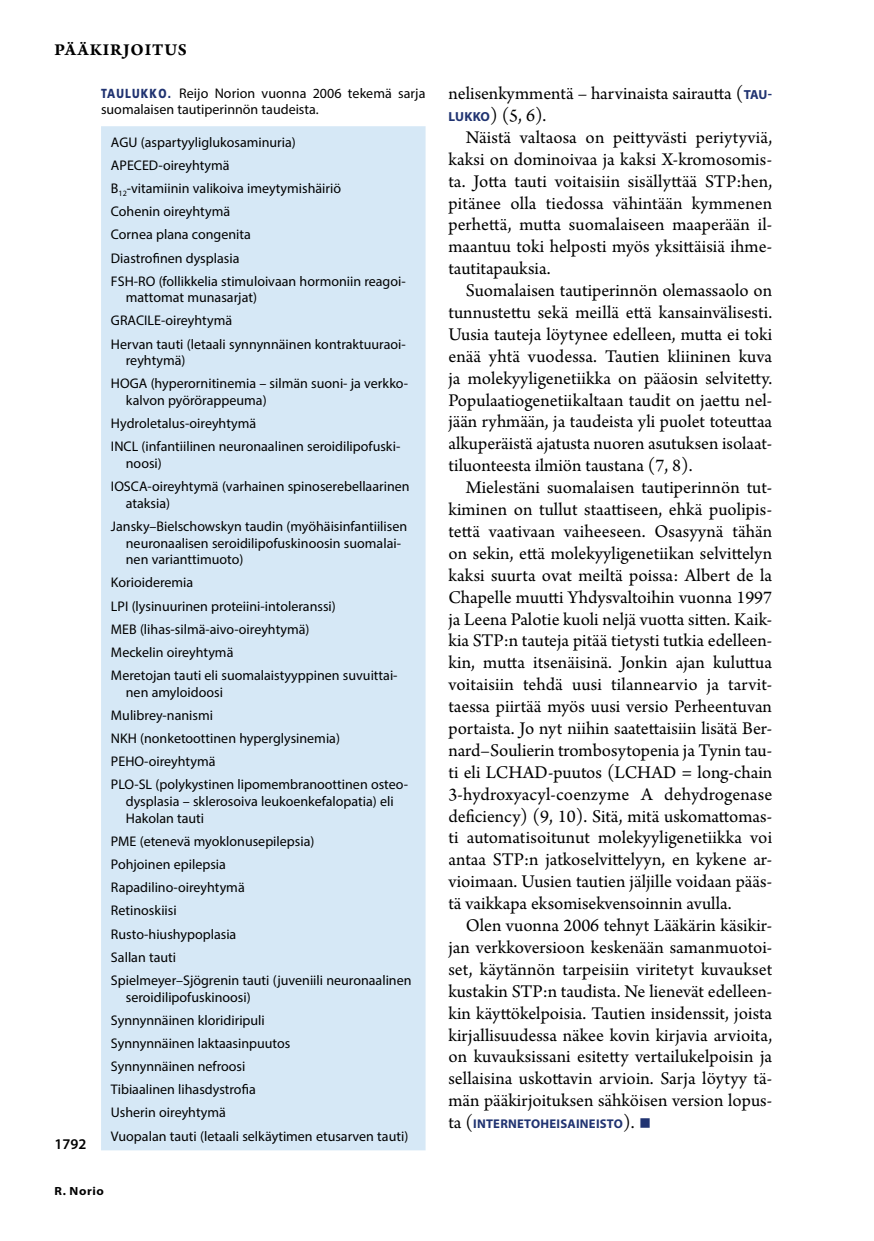
<style>
.page{position:relative;width:874px;height:1241px;background:#fff}
.page>*{position:absolute;margin:0;border:0;box-sizing:border-box;transform-origin:0 0}
.t1{font:42px "Arno Pro";color:#203371}
.t2{font:18.9px/21.9px "Arno Pro";color:#000;text-align:justify}
.t3{font:17.5px "Arno Pro Bold Sm Text";letter-spacing:.05em;color:#000}
.t4{font:600 14.88px "Myriad Pro";color:#000}
.t5{font:14px/23.1px "Myriad Pro";color:#000}
.t6{font:700 12.6px "Myriad Pro";letter-spacing:.02em;color:#203371}
.t7{font:700 semi-expanded 11.9px "Myriad Pro";letter-spacing:.05em;color:#000}
.s1{font-family:"Frutiger LT Std";font-weight:900;font-size:13.12px;color:#203371}
.s2{font-family:"Myriad Pro";font-weight:700;font-size:13.12px;color:#203371}
.s3{font-family:"Arno Pro";font-weight:400;font-size:18.9px;color:#000}
</style>
<div class="page">
<div style="left:101px;top:126px;width:324px;height:1024px;background:#d6e8f6"></div>
<p class="t3" style="left:55px;top:39px;width:134px">PÄÄKIRJOITUS</p>
<p class="t4" style="left:55px;top:1134px;width:33px">1792</p>
<p class="t5" style="left:101px;top:84px;width:326px;line-height:16.6px"><span class="s1">TAULUKKO.</span> Reijo Norion vuonna 2006 tekemä sarja suomalaisen tautiperinnön taudeista.</p>
<p class="t5" style="left:111px;top:130px;width:296px">AGU (aspartyyliglukosaminuria)<br>APECED-oireyhtymä<br>B<sub>12</sub>-vitamiinin valikoiva imeytymishäiriö<br>Cohenin oireyhtymä<br>Cornea plana congenita<br>Diastrofinen dysplasia<br>FSH-RO (follikkelia stimuloivaan hormoniin reagoi-</p>
<p class="t5" style="left:111px;top:286px;width:296px;text-indent:15px">mattomat munasarjat)<br>GRACILE-oireyhtymä<br>Hervan tauti (letaali synnynnäinen kontraktuuraoi-</p>
<p class="t5" style="left:111px;top:349px;width:298px;text-indent:15px">reyhtymä)<br>HOGA (hyperornitinemia – silmän suoni- ja verkko-</p>
<p class="t5" style="left:111px;top:388px;width:291px;text-indent:15px">kalvon pyörörappeuma)<br>Hydroletalus-oireyhtymä<br>INCL (infantiilinen neuronaalinen seroidilipofuski-</p>
<p class="t5" style="left:111px;top:451px;width:300px;text-indent:15px">noosi)<br>IOSCA-oireyhtymä (varhainen spinoserebellaarinen</p>
<p class="t5" style="left:111px;top:491px;width:297px;text-indent:15px">ataksia)<br>Jansky–Bielschowskyn taudin (myöhäisinfantiilisen</p>
<p class="t5" style="left:126px;top:534px;width:276px;line-height:16.6px">neuronaalisen seroidilipofuskinoosin suomalai&shy;nen varianttimuoto)</p>
<p class="t5" style="left:111px;top:571px;width:288px">Korioideremia<br>LPI (lysinuurinen proteiini-intoleranssi)<br>MEB (lihas-silmä-aivo-oireyhtymä)<br>Meckelin oireyhtymä<br>Meretojan tauti eli suomalaistyyppinen suvuittai-</p>
<p class="t5" style="left:111px;top:680px;width:298px;text-indent:15px">nen amyloidoosi<br>Mulibrey-nanismi<br>NKH (nonketoottinen hyperglysinemia)<br>PEHO-oireyhtymä<br>PLO-SL (polykystinen lipomembranoottinen osteo-</p>
<p class="t5" style="left:126px;top:792px;width:269px;line-height:16.6px">dysplasia – sklerosoiva leukoenkefalopatia) eli<br>Hakolan tauti</p>
<p class="t5" style="left:111px;top:829px;width:302px">PME (etenevä myoklonusepilepsia)<br>Pohjoinen epilepsia<br>Rapadilino-oireyhtymä<br>Retinoskiisi<br>Rusto-hiushypoplasia<br>Sallan tauti<br>Spielmeyer–Sjögrenin tauti (juveniili neuronaalinen</p>
<p class="t5" style="left:111px;top:984px;width:299px;text-indent:15px">seroidilipofuskinoosi)<br>Synnynnäinen kloridiripuli<br>Synnynnäinen laktaasinpuutos<br>Synnynnäinen nefroosi<br>Tibiaalinen lihasdystrofia<br>Usherin oireyhtymä<br>Vuopalan tauti (letaali selkäytimen etusarven tauti)</p>
<p class="t7" style="left:55px;top:1182px;width:51px">R. Norio</p>
<p class="t2" style="left:448px;top:83px;width:325px">nelisenkymmentä – harvinaista sairautta (<span class="s2">TAU-<br>LUKKO</span>) (5, 6).</p>
<p class="t2" style="left:448px;top:127px;width:325px;text-indent:17px">Näistä valtaosa on peittyvästi periytyviä, kaksi on dominoivaa ja kaksi X-kromosomis&shy;ta. Jotta tauti voitaisiin sisällyttää STP:hen, pitänee olla tiedossa vähintään kymmenen perhettä, mutta suomalaiseen maaperään il&shy;maantuu toki helposti myös yksittäisiä ihme&shy;tautitapauksia.</p>
<p class="t2" style="left:448px;top:280px;width:325px;text-indent:17px">Suomalaisen tautiperinnön olemassaolo on tunnustettu sekä meillä että kansainvälisesti.<br>Uusia tauteja löytynee edelleen, mutta ei toki enää yhtä vuodessa. Tautien kliininen kuva ja molekyyligenetiikka on pääosin selvitetty.<br>Populaatiogenetiikaltaan taudit on jaettu nel&shy;jään ryhmään, ja taudeista yli puolet toteuttaa alkuperäistä ajatusta nuoren asutuksen isolaat&shy;tiluonteesta ilmiön taustana (7, 8).</p>
<p class="t2" style="left:448px;top:477px;width:325px;text-indent:17px">Mielestäni suomalaisen tautiperinnön tut&shy;kiminen on tullut staattiseen, ehkä puolipis&shy;tettä vaativaan vaiheeseen. Osasyynä tähän on sekin, että molekyyligenetiikan selvittelyn kaksi suurta ovat meiltä poissa: Albert de la Chapelle muutti Yhdysvaltoihin vuonna 1997 ja Leena Palotie kuoli neljä vuotta sitten. Kaik&shy;kia STP:n tauteja pitää tietysti tutkia edelleen&shy;kin, mutta itsenäisinä. Jonkin ajan kuluttua voitaisiin tehdä uusi tilannearvio ja tarvit&shy;taessa piirtää myös uusi versio Perheentuvan portaista. Jo nyt niihin saatettaisiin lisätä Ber&shy;nard–Soulierin trombosytopenia ja Tynin tau&shy;ti eli LCHAD-puutos (LCHAD = long-chain 3-hydroxyacyl-coenzyme A dehydrogenase deficiency) (9, 10). Sitä, mitä uskomattomas&shy;ti automatisoitunut molekyyligenetiikka voi antaa STP:n jatkoselvittelyyn, en kykene ar&shy;vioimaan. Uusien tautien jäljille voidaan pääs&shy;tä vaikkapa eksomisekvensoinnin avulla.</p>
<p class="t2" style="left:448px;top:915px;width:325px;text-indent:17px">Olen vuonna 2006 tehnyt Lääkärin käsikir&shy;jan verkkoversioon keskenään samanmuotoi&shy;set, käytännön tarpeisiin viritetyt kuvaukset kustakin STP:n taudista. Ne lienevät edelleen&shy;kin käyttökelpoisia. Tautien insidenssit, joista kirjallisuudessa näkee kovin kirjavia arvioita, on kuvauksissani esitetty vertailukelpoisin ja sellaisina uskottavin arvioin. Sarja löytyy tä&shy;män pääkirjoituksen sähköisen version lopus-</p>
<p class="t6" style="left:448px;top:1115px;width:187px"><span class="s3">ta (</span>INTERNETOHEISAINEISTO<span class="s3">).</span></p>
<h1 class="t1" style="left:638px;top:1096px;width:15px">■</h1>
</div>
